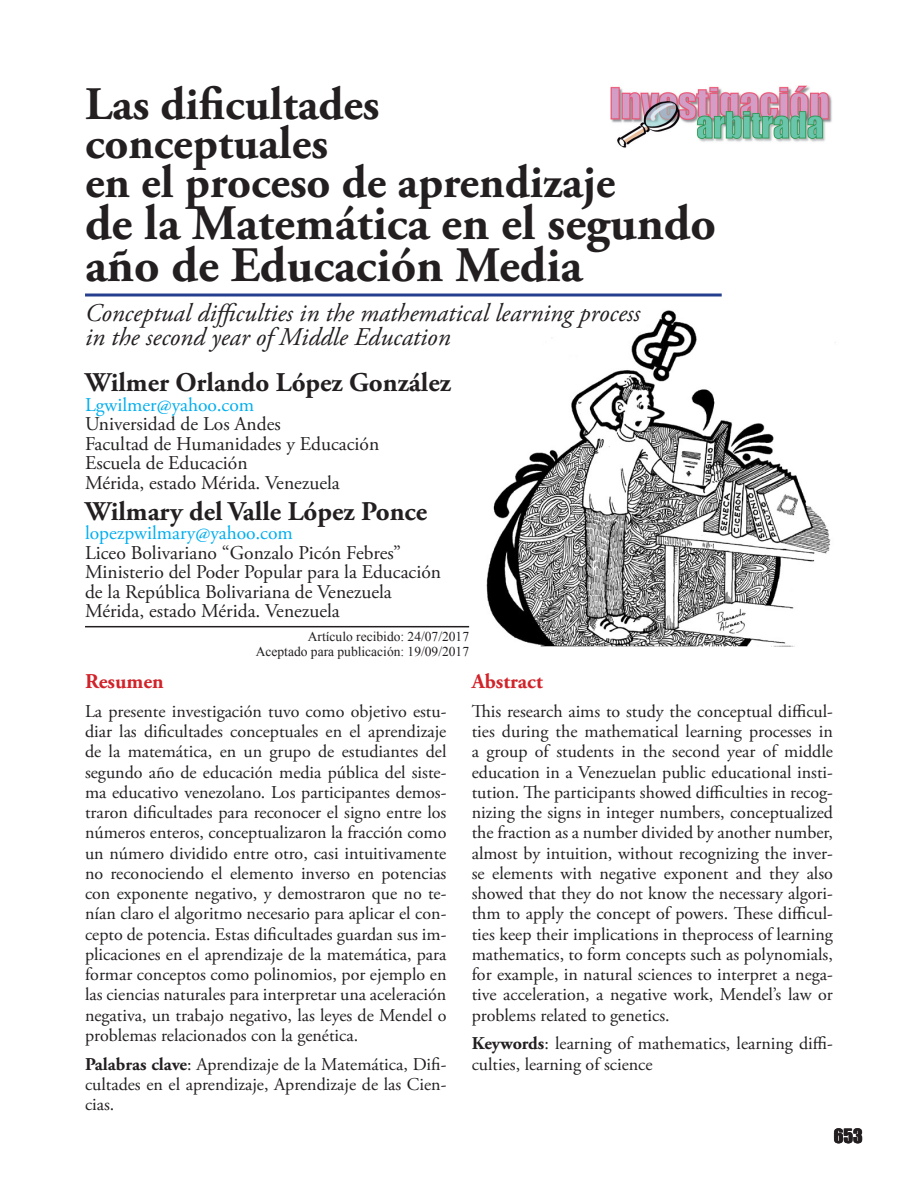
<style>
.page{position:relative;width:918px;height:1188px;background:#fff}
.page>*{position:absolute;margin:0;border:0;box-sizing:border-box;transform-origin:0 0}
.TITULO_ART_Con{font:700 49.5px/42px "Adobe Garamond Pro";color:#231f20}
.TITULO_ART_Sin{font:700 46.5px "Adobe Garamond Pro";color:#231f20}
.Autores{font:700 27px "Adobe Garamond Pro";color:#231f20}
.Titulo_Ingles{font:italic 25.5px "Adobe Garamond Pro";color:#231f20}
.Resum_Abstra{font:700 21px "Adobe Garamond Pro";color:#d1232a}
.Correo_Univer{font:19.5px "Adobe Garamond Pro";color:#231f20}
.Correo_Univer-2{font:19.5px "Adobe Garamond Pro";color:#00aeef}
.Correo_Univer_-_con{font:19.5px "Adobe Garamond Pro";color:#231f20}
.t1{font:18px/20.2px "Adobe Garamond Pro";color:#231f20;text-align:justify}
.t2{font:18px "Impact";color:#231f20}
.Recibido{font:13.5px "Times New Roman";color:#231f20}
.s1{font-weight:700}
</style>
<div class="page">
<img style="left:486px;top:310px;width:349px;height:337px">
<hr style="left:85px;top:294px;width:637px;height:3px;background:#253f8e">
<img style="left:610px;top:85px;width:222px;height:63px">
<hr style="left:85px;top:626px;width:384px;height:1px;background:#231f20">
<p class="TITULO_ART_Sin" style="left:85px;top:77px;width:296px">Las dificultades</p>
<p class="TITULO_ART_Sin" style="left:85px;top:116px;width:245px">conceptuales</p>
<p class="TITULO_ART_Sin" style="left:85px;top:155px;width:532px">en el proceso de aprendizaje</p>
<p class="TITULO_ART_Con" style="left:85px;top:203px;width:633px">de la Matemática en el segundo año de Educación Media</p>
<p class="Titulo_Ingles" style="left:85px;top:298px;width:557px">Conceptual difficulties in the mathematical learning process</p>
<p class="Titulo_Ingles" style="left:85px;top:322px;width:367px">in the second year of Middle Education</p>
<p class="Autores" style="left:85px;top:367px;width:367px">Wilmer Orlando López González</p>
<p class="Correo_Univer-2" style="left:85px;top:393px;width:171px">Lgwilmer@yahoo.com</p>
<p class="Correo_Univer" style="left:85px;top:412px;width:197px">Universidad de Los Andes</p>
<p class="Correo_Univer" style="left:85px;top:432px;width:296px">Facultad de Humanidades y Educación</p>
<p class="Correo_Univer" style="left:85px;top:451px;width:164px">Escuela de Educación</p>
<p class="Correo_Univer" style="left:85px;top:471px;width:256px">Mérida, estado Mérida. Venezuela</p>
<p class="Autores" style="left:85px;top:496px;width:344px">Wilmary del Valle López Ponce</p>
<p class="Correo_Univer-2" style="left:85px;top:522px;width:209px">lopezpwilmary@yahoo.com</p>
<p class="Correo_Univer" style="left:85px;top:541px;width:317px">Liceo Bolivariano “Gonzalo Picón Febres”</p>
<p class="Correo_Univer" style="left:85px;top:561px;width:358px">Ministerio del Poder Popular para la Educación</p>
<p class="Correo_Univer" style="left:85px;top:580px;width:308px">de la República Bolivariana de Venezuela</p>
<p class="Correo_Univer_-_con" style="left:85px;top:600px;width:256px">Mérida, estado Mérida. Venezuela</p>
<p class="Recibido" style="left:308px;top:627px;width:163px">Artículo recibido: 24/07/2017</p>
<p class="Recibido" style="left:256px;top:642px;width:215px">Aceptado para publicación: 19/09/2017</p>
<p class="Resum_Abstra" style="left:85px;top:669px;width:80px">Resumen</p>
<p class="t1" style="left:85px;top:702px;width:363px">La presente investigación tuvo como objetivo estu&shy;diar las dificultades conceptuales en el aprendizaje de la matemática, en un grupo de estudiantes del segundo año de educación media pública del siste&shy;ma educativo venezolano. Los participantes demos&shy;traron dificultades para reconocer el signo entre los números enteros, conceptualizaron la fracción como un número dividido entre otro, casi intuitivamente no reconociendo el elemento inverso en potencias con exponente negativo, y demostraron que no te&shy;nían claro el algoritmo necesario para aplicar el con&shy;cepto de potencia. Estas dificultades guardan sus im&shy;plicaciones en el aprendizaje de la matemática, para formar conceptos como polinomios, por ejemplo en las ciencias naturales para interpretar una aceleración negativa, un trabajo negativo, las leyes de Mendel o problemas relacionados con la genética.</p>
<p class="t1" style="left:85px;top:1055px;width:363px"><span class="s1">Palabras clave</span>: Aprendizaje de la Matemática, Difi&shy;cultades en el aprendizaje, Aprendizaje de las Cien&shy;cias.</p>
<p class="Resum_Abstra" style="left:472px;top:669px;width:73px">Abstract</p>
<p class="t1" style="left:472px;top:702px;width:363px">This research aims to study the conceptual difficul&shy;ties during the mathematical learning processes in a group of students in the second year of middle education in a Venezuelan public educational insti&shy;tution. The participants showed difficulties in recog&shy;nizing the signs in integer numbers, conceptualized the fraction as a number divided by another number, almost by intuition, without recognizing the inver&shy;se elements with negative exponent and they also showed that they do not know the necessary algori&shy;thm to apply the concept of powers. These difficul&shy;ties keep their implications in theprocess of learning mathematics, to form concepts such as polynomials, for example, in natural sciences to interpret a nega&shy;tive acceleration, a negative work, Mendel’s law or problems related to genetics.</p>
<p class="t1" style="left:472px;top:1034px;width:363px"><span class="s1">Keywords</span>: learning of mathematics, learning diffi&shy;culties, learning of science</p>
<p class="t2" style="left:834px;top:1122px;width:30px">653</p>
</div>
